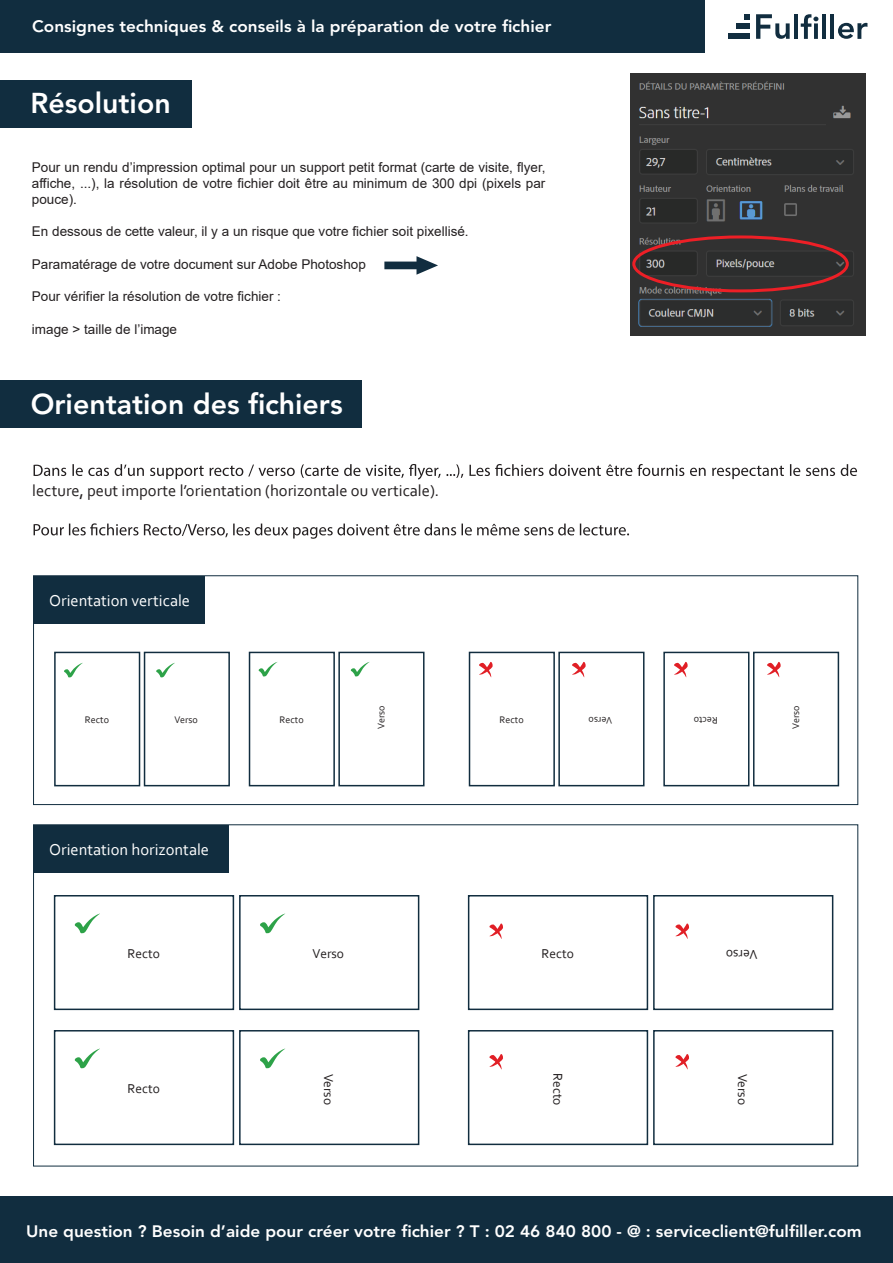
<style>
.page{position:relative;width:893px;height:1263px;background:#fff}
.page>*{position:absolute;margin:0;border:0;box-sizing:border-box;transform-origin:0 0}
.t1{font:800 28.5px "Avenir LT Std";color:#fff}
.t2{font:800 16.5px "Avenir LT Std";color:#fff;scale:1.04 1}
.t3{font:16.5px "Corbel";color:#231f20}
.t4{font:16.5px "Corbel";color:#fff}
.t5{font:13.5px/16.2px "Arial";color:#231f20;text-align:justify}
.t6{font:13.5px "Corbel";color:#231f20}
.t7{font:10.05px "Corbel";color:#231f20}
</style>
<div class="page">
<div style="left:0;top:1196px;width:893px;height:67px;background:#112d3f"></div>
<div style="left:0;top:80px;width:192px;height:48px;background:#112d3f"></div>
<img style="left:630px;top:73px;width:235px;height:263px">
<div style="left:632px;top:235px;width:217px;height:57px;border:3px solid #ed1f26;border-radius:50%"></div>
<svg style="left:384px;top:256px;width:54px;height:19px"></svg>
<svg style="left:64px;top:662px;width:19px;height:16px"></svg>
<svg style="left:156px;top:662px;width:19px;height:16px"></svg>
<svg style="left:258px;top:662px;width:20px;height:15px"></svg>
<svg style="left:350px;top:662px;width:20px;height:15px"></svg>
<svg style="left:479px;top:662px;width:14px;height:16px"></svg>
<svg style="left:572px;top:662px;width:14px;height:16px"></svg>
<svg style="left:674px;top:662px;width:14px;height:16px"></svg>
<svg style="left:767px;top:662px;width:14px;height:16px"></svg>
<div style="left:0;top:380px;width:362px;height:48px;background:#112d3f"></div>
<div style="left:33px;top:575px;width:825px;height:230px;border:1px solid #112d3f"></div>
<div style="left:34px;top:576px;width:171px;height:48px;background:#112d3f"></div>
<svg style="left:34px;top:464px;width:823px;height:15px"></svg>
<svg style="left:34px;top:523px;width:595px;height:16px"></svg>
<div style="left:54px;top:652px;width:86px;height:134px;border:2px solid #112d3f"></div>
<div style="left:144px;top:652px;width:86px;height:134px;border:2px solid #112d3f"></div>
<div style="left:249px;top:652px;width:86px;height:134px;border:2px solid #112d3f"></div>
<div style="left:338px;top:652px;width:87px;height:134px;border:2px solid #112d3f"></div>
<div style="left:469px;top:652px;width:86px;height:134px;border:2px solid #112d3f"></div>
<div style="left:558px;top:652px;width:86px;height:134px;border:2px solid #112d3f"></div>
<div style="left:663px;top:652px;width:86px;height:134px;border:2px solid #112d3f"></div>
<div style="left:753px;top:652px;width:86px;height:134px;border:2px solid #112d3f"></div>
<svg style="left:74px;top:913px;width:26px;height:21px"></svg>
<div style="left:34px;top:825px;width:195px;height:48px;background:#112d3f"></div>
<div style="left:54px;top:895px;width:180px;height:115px;border:2px solid #112d3f"></div>
<svg style="left:260px;top:913px;width:25px;height:21px"></svg>
<div style="left:239px;top:895px;width:180px;height:115px;border:2px solid #112d3f"></div>
<svg style="left:74px;top:1048px;width:26px;height:21px"></svg>
<div style="left:54px;top:1030px;width:180px;height:115px;border:2px solid #112d3f"></div>
<svg style="left:260px;top:1048px;width:25px;height:21px"></svg>
<div style="left:239px;top:1030px;width:180px;height:115px;border:2px solid #112d3f"></div>
<div style="left:468px;top:895px;width:180px;height:115px;border:2px solid #112d3f"></div>
<div style="left:653px;top:895px;width:180px;height:115px;border:2px solid #112d3f"></div>
<div style="left:468px;top:1030px;width:180px;height:115px;border:2px solid #112d3f"></div>
<div style="left:653px;top:1030px;width:180px;height:115px;border:2px solid #112d3f"></div>
<svg style="left:489px;top:923px;width:14px;height:16px"></svg>
<svg style="left:675px;top:923px;width:14px;height:16px"></svg>
<svg style="left:489px;top:1054px;width:14px;height:16px"></svg>
<svg style="left:675px;top:1054px;width:14px;height:16px"></svg>
<svg style="left:756px;top:14px;width:34px;height:25px"></svg>
<hr style="left:794px;top:14px;width:4px;height:25px;background:#112d3f">
<svg style="left:801px;top:14px;width:17px;height:25px"></svg>
<hr style="left:822px;top:14px;width:4px;height:25px;background:#112d3f">
<hr style="left:830px;top:14px;width:4px;height:25px;background:#112d3f">
<svg style="left:838px;top:23px;width:29px;height:16px"></svg>
<div style="left:728px;top:33px;width:22px;height:6px;background:#112d3f"></div>
<div style="left:736px;top:24px;width:14px;height:5px;background:#112d3f"></div>
<svg style="left:745px;top:14px;width:5px;height:6px"></svg>
<div style="left:0;top:0;width:704px;height:53px;background:#112d3f"></div>
<p class="t2" style="left:32px;top:16px;width:501px">Consignes techniques &amp; conseils à la préparation de votre fichier</p>
<h1 class="t1" style="left:30px;top:87px;width:142px">Résolution</h1>
<p class="t5" style="left:32px;top:159px;width:515px">Pour un rendu d’impression optimal pour un support petit format (carte de visite, flyer, affiche, ...), la résolution de votre fichier doit être au minimum de 300 dpi (pixels par pouce).</p>
<p class="t5" style="left:32px;top:223px;width:438px">En dessous de cette valeur, il y a un risque que votre fichier soit pixellisé.</p>
<p class="t5" style="left:32px;top:256px;width:335px">Paramatérage de votre document sur Adobe Photoshop</p>
<p class="t5" style="left:32px;top:288px;width:251px">Pour vérifier la résolution de votre fichier :</p>
<p class="t5" style="left:32px;top:321px;width:147px">image &gt; taille de l’image</p>
<h1 class="t1" style="left:31px;top:387px;width:313px">Orientation des fichiers</h1>
<p class="t3" style="left:32px;top:480px;width:408px">lecture, peut importe l’orientation (horizontale ou verticale).</p>
<p class="t4" style="left:49px;top:590px;width:142px">Orientation verticale</p>
<p class="t7" style="left:85px;top:713px;width:26px">Recto</p>
<p class="t7" style="left:174px;top:713px;width:25px">Verso</p>
<p class="t7" style="left:279px;top:713px;width:26px">Recto</p>
<p class="t7" style="left:375px;top:729px;width:25px;rotate:-90deg">Verso</p>
<p class="t7" style="left:499px;top:713px;width:26px">Recto</p>
<p class="t7" style="left:612px;top:727px;width:25px;rotate:-180deg">Verso</p>
<p class="t7" style="left:718px;top:727px;width:26px;rotate:-180deg">otceR</p>
<p class="t7" style="left:789px;top:729px;width:25px;rotate:-90deg">Verso</p>
<p class="t4" style="left:49px;top:839px;width:161px">Orientation horizontale</p>
<p class="t6" style="left:127px;top:945px;width:34px">Recto</p>
<p class="t6" style="left:313px;top:945px;width:33px">Verso</p>
<p class="t6" style="left:127px;top:1080px;width:34px">Recto</p>
<p class="t6" style="left:337px;top:1073px;width:33px;rotate:90deg">Verso</p>
<p class="t6" style="left:541px;top:945px;width:34px">Recto</p>
<p class="t6" style="left:758px;top:963px;width:33px;rotate:-180deg">Verso</p>
<p class="t6" style="left:566px;top:1073px;width:34px;rotate:90deg">Recto</p>
<p class="t6" style="left:751px;top:1073px;width:33px;rotate:90deg">Verso</p>
<p class="t2" style="left:26px;top:1221px;width:805px">Une question ? Besoin d’aide pour créer votre fichier ? T : 02 46 840 800 - @ : serviceclient@fulfiller.com</p>
</div>
